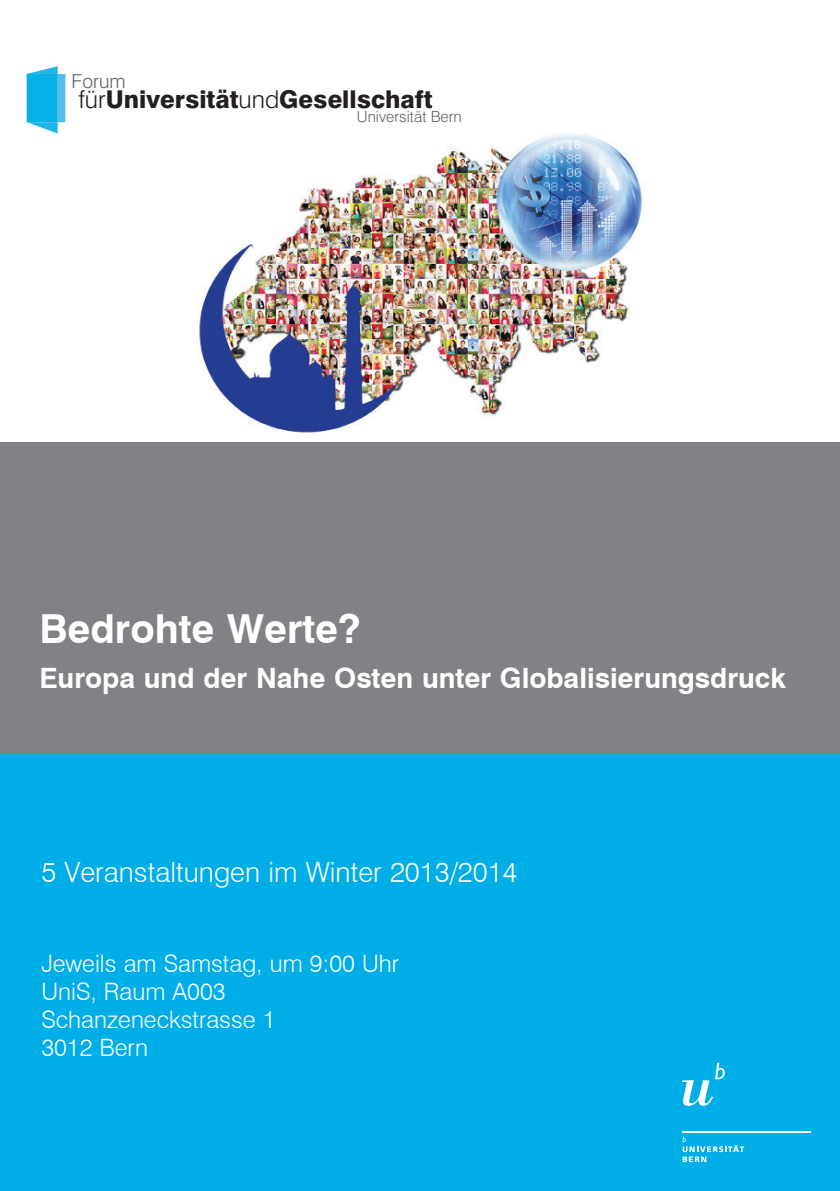
<style>
.page{position:relative;width:840px;height:1191px;background:#fff}
.page>*{position:absolute;margin:0;border:0;box-sizing:border-box;transform-origin:0 0}
.t1{font:700 40px "Swiss 721 BT";color:#fff}
.t2{font:700 28px "Swiss 721 BT";color:#fff}
.t3{font:300 28px "Swiss 721 BT";color:#fff}
.t4{font:800 24.4px "Swiss 721 BT";color:#231f20}
.t5{font:300 24px/28px "Swiss 721 BT";color:#fff}
.t6{font:300 19.2px "Swiss 721 BT";color:#636366}
.t7{font:300 15.4px "Swiss 721 BT";color:#636366}
.s1{font-weight:300}
</style>
<div class="page">
<div style="left:0;top:754px;width:839px;height:437px;background:#00aee7"></div>
<svg style="left:27px;top:66px;width:38px;height:67px"></svg>
<div style="left:0;top:442px;width:839px;height:312px;background:#808285"></div>
<svg style="left:682px;top:1062px;width:42px;height:43px"></svg>
<hr style="left:681px;top:1131px;width:129px;height:1px;background:#fff">
<svg style="left:682px;top:1136px;width:61px;height:26px"></svg>
<img style="left:199px;top:133px;width:444px;height:300px">
<p class="t6" style="left:71px;top:69px;width:56px">Forum</p>
<p class="t4" style="left:78px;top:85px;width:355px"><span class="s1">für</span>Universität<span class="s1">und</span>Gesellschaft</p>
<p class="t7" style="left:357px;top:107px;width:106px">Universität Bern</p>
<h1 class="t1" style="left:39px;top:604px;width:322px">Bedrohte Werte?</h1>
<p class="t2" style="left:39px;top:661px;width:747px">Europa und der Nahe Osten unter Globalisierungsdruck</p>
<p class="t3" style="left:41px;top:855px;width:477px">5 Veranstaltungen im Winter 2013/2014</p>
<p class="t5" style="left:41px;top:949px;width:359px">Jeweils am Samstag, um 9:00 Uhr<br>UniS, Raum A003<br>Schanzeneckstrasse 1<br>3012 Bern</p>
</div>
